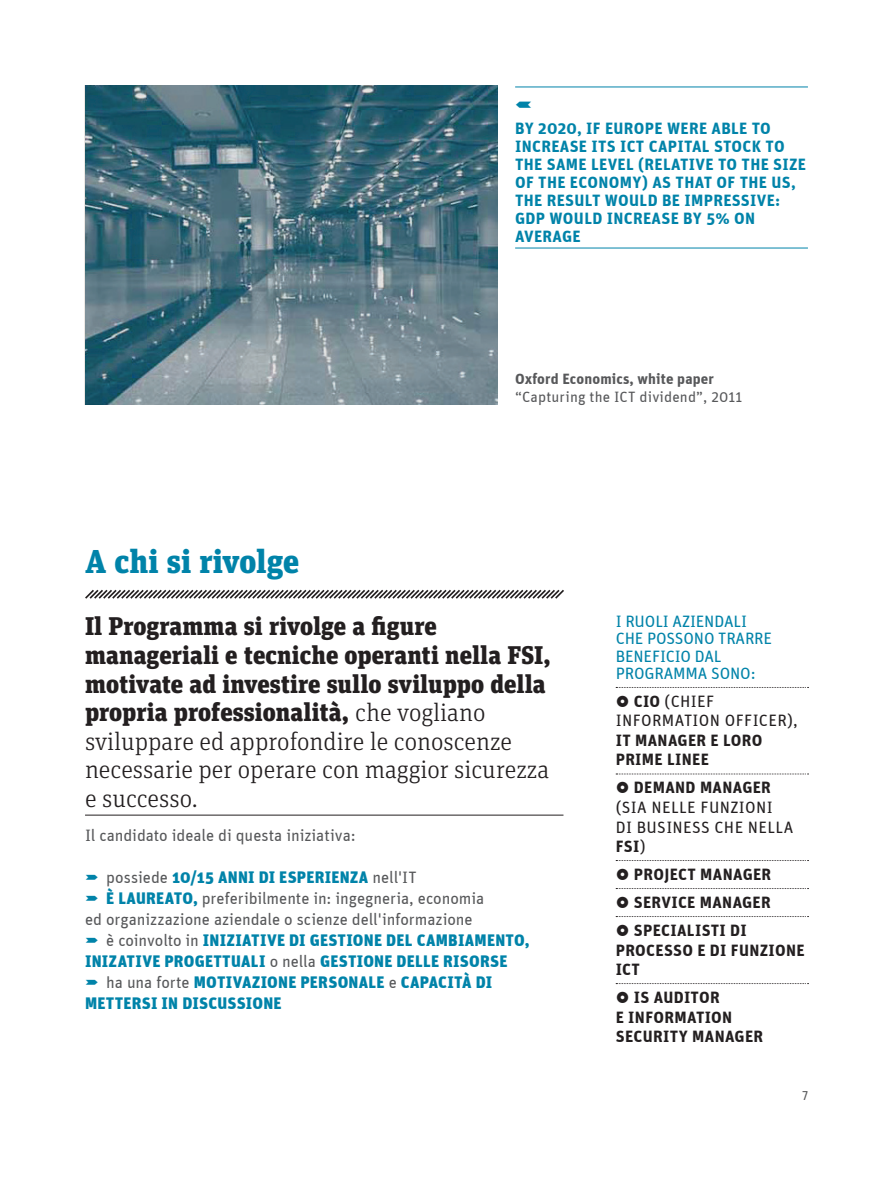
<style>
.page{position:relative;width:893px;height:1191px;background:#fff}
.page>*{position:absolute;margin:0;border:0;box-sizing:border-box;transform-origin:0 0}
.t1{font:900 33px "Unit Slab Pro";color:#0083a9}
.t2{font:900 25.5px/28.5px "Unit Slab Pro";color:#231f20}
.t3{font:900 16.5px "Unit";letter-spacing:.015em;color:#0083a9}
.t4{font:700 16.5px/18px "Unit";letter-spacing:.02em;color:#0083a9}
.t5{font:16.5px "Unit";letter-spacing:-.005em;color:#57585a}
.t6{font:700 16.5px/19.5px "Unit";letter-spacing:.02em;color:#231f20}
.t7{font:16.5px/19.5px "Unit";letter-spacing:.02em;color:#231f20}
.t8{font:16.5px/17.2px "Unit";letter-spacing:-.01em;color:#0083a9}
.t9{font:15px "Unit";letter-spacing:.01em;color:#57585a}
.t10{font:700 15px "Unit";letter-spacing:.01em;color:#57585a}
.t11{font:12px "Antenna Cond";color:#57585a}
.s1{font-weight:300}
.s2{font-weight:400;color:#57585a}
.s3{font-weight:900;color:#0083a9}
.s4{font-weight:700}
</style>
<div class="page">
<svg style="left:85px;top:589px;width:479px;height:10px"></svg>
<hr style="left:515px;top:87px;width:293px;height:1px;background:#0083a9">
<hr style="left:515px;top:248px;width:293px;height:1px;background:#0083a9">
<svg style="left:84px;top:86px;width:414px;height:318px;background:#547683"></svg>
<hr style="left:85px;top:814px;width:478px;height:1px;background:#231f20">
<svg style="left:616px;top:687px;width:192px;height:1px"></svg>
<svg style="left:616px;top:773px;width:192px;height:1px"></svg>
<svg style="left:616px;top:860px;width:192px;height:1px"></svg>
<svg style="left:616px;top:888px;width:192px;height:1px"></svg>
<svg style="left:616px;top:916px;width:192px;height:1px"></svg>
<svg style="left:616px;top:983px;width:192px;height:1px"></svg>
<p class="t4" style="left:515px;top:119px;width:292px">BY 2020, IF EUROPE WERE ABLE TO<br>INCREASE ITS ICT CAPITAL STOCK TO<br>THE SAME LEVEL (RELATIVE TO THE SIZE<br>OF THE ECONOMY) AS THAT OF THE US,<br>THE RESULT WOULD BE IMPRESSIVE:<br>GDP WOULD INCREASE BY 5% ON<br>AVERAGE</p>
<p class="t10" style="left:515px;top:369px;width:200px">Oxford Economics, white paper</p>
<p class="t9" style="left:515px;top:388px;width:229px">“Capturing the ICT dividend”, 2011</p>
<p class="t1" style="left:85px;top:536px;width:216px">A chi si rivolge</p>
<p class="t2" style="left:85px;top:610px;width:467px">Il Programma si rivolge a figure manageriali e tecniche operanti nella FSI, motivate ad investire sullo sviluppo della propria professionalità, <span class="s1">che vogliano sviluppare ed approfondire le conoscenze necessarie per operare con maggior sicurezza e successo.</span></p>
<p class="t5" style="left:85px;top:825px;width:272px">Il candidato ideale di questa iniziativa:</p>
<p class="t3" style="left:106px;top:867px;width:312px"><span class="s2">possiede</span> 10/15 ANNI DI ESPERIENZA <span class="s2">nell'IT</span></p>
<p class="t5" style="left:106px;top:888px;width:380px"><span class="s3">È LAUREATO,</span> preferibilmente in: ingegneria, economia</p>
<p class="t5" style="left:85px;top:909px;width:389px">ed organizzazione aziendale o scienze dell'informazione</p>
<p class="t3" style="left:106px;top:930px;width:425px"><span class="s2">è coinvolto in</span> INIZIATIVE DI GESTIONE DEL CAMBIAMENTO,</p>
<p class="t3" style="left:85px;top:951px;width:424px">INIZATIVE PROGETTUALI <span class="s2">o nella</span> GESTIONE DELLE RISORSE</p>
<p class="t3" style="left:106px;top:972px;width:387px"><span class="s2">ha una forte</span> MOTIVAZIONE PERSONALE <span class="s2">e</span> CAPACITÀ DI</p>
<p class="t3" style="left:85px;top:993px;width:198px">METTERSI IN DISCUSSIONE</p>
<p class="t8" style="left:616px;top:612px;width:158px">I RUOLI AZIENDALI<br>CHE POSSONO TRARRE<br>BENEFICIO DAL<br>PROGRAMMA SONO:</p>
<p class="t7" style="left:616px;top:691px;width:184px">❑ <span class="s4">CIO</span> (CHIEF<br>INFORMATION OFFICER),</p>
<p class="t6" style="left:616px;top:730px;width:148px">IT MANAGER E LORO<br>PRIME LINEE</p>
<p class="t7" style="left:616px;top:777px;width:179px">❑ <span class="s4">DEMAND MANAGER </span>(SIA NELLE FUNZIONI<br>DI BUSINESS CHE NELLA<br><span class="s4">FSI</span>)</p>
<p class="t6" style="left:616px;top:864px;width:157px">❑ PROJECT MANAGER</p>
<p class="t6" style="left:616px;top:892px;width:156px">❑ SERVICE MANAGER</p>
<p class="t6" style="left:616px;top:920px;width:190px">❑ SPECIALISTI DI<br>PROCESSO E DI FUNZIONE<br>ICT</p>
<p class="t6" style="left:616px;top:987px;width:149px">❑ IS AUDITOR<br>E INFORMATION<br>SECURITY MANAGER</p>
<p class="t11" style="left:803px;top:1088px;width:7px">7</p>
</div>
